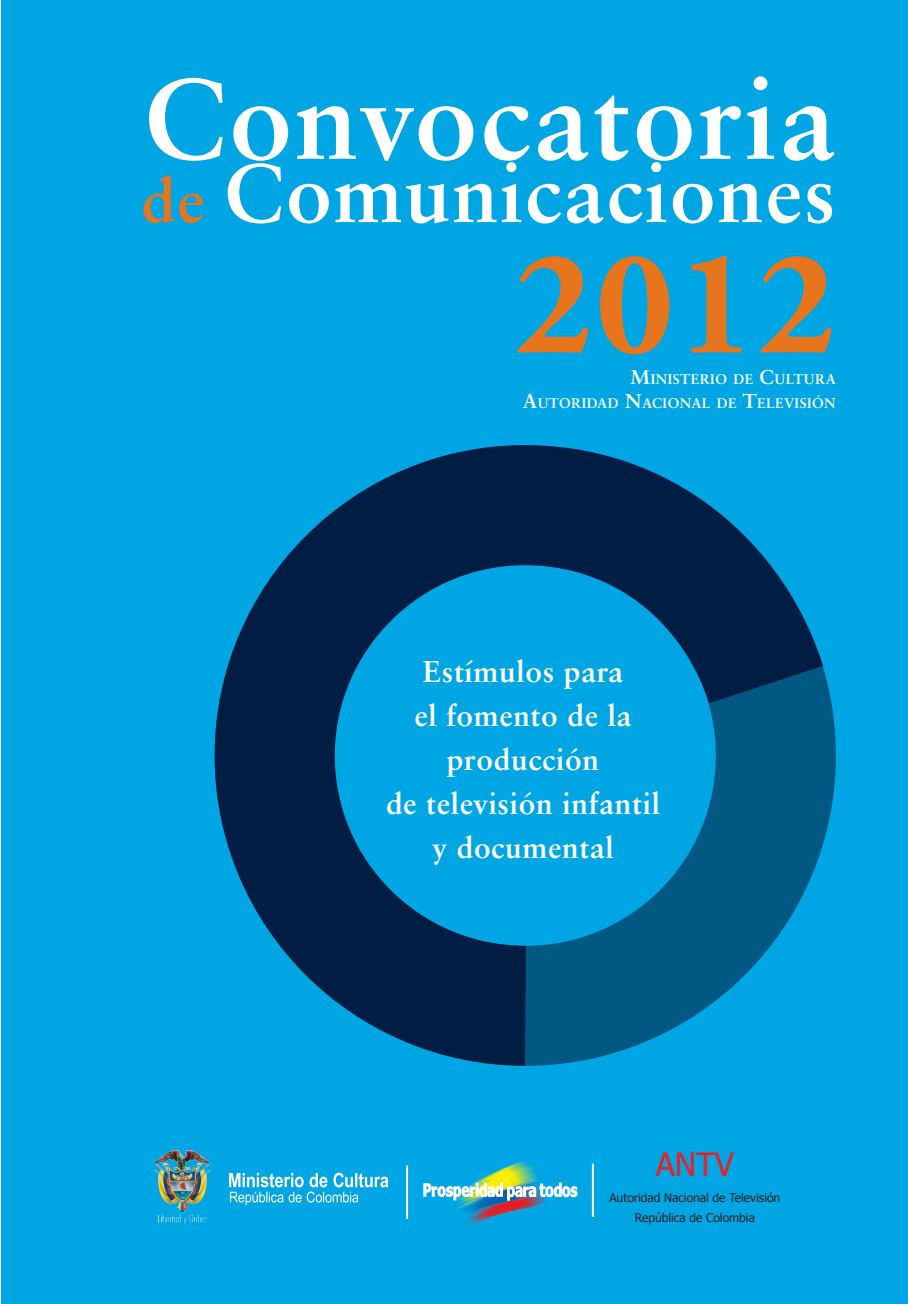
<style>
.page{position:relative;width:908px;height:1304px;background:#fff}
.page>*{position:absolute;margin:0;border:0;box-sizing:border-box;transform-origin:0 0}
.TITULO{font:700 150px "Adobe Garamond Pro";color:#e7751e}
.TITULO-2{font:700 114px "Sabon LT Std";letter-spacing:.02em;color:#fff}
.TITULO-3{font:700 82.8px "Sabon LT Std";letter-spacing:.02em;color:#fff}
.t1{font:32px "Tahoma";color:#ee1d23}
.TITULO-4{font:700 30px/44px "Sabon LT Std";letter-spacing:.02em;color:#fff;text-align:center}
.TITULO-5{font:700 14px "Sabon LT Std";letter-spacing:.03em;color:#fff}
.t2{font:12px "Tahoma";color:#231f20}
.s1{font-size:62.2px;color:#e7751e}
.s2{font-size:20px}
</style>
<div class="page">
<div style="left:1px;top:0;width:906px;height:1304px;background:#00a6e4"></div>
<svg style="left:214px;top:445px;width:611px;height:621px"></svg>
<img style="left:158px;top:1150px;width:17px;height:10px">
<svg style="left:229px;top:1173px;width:159px;height:32px"></svg>
<hr style="left:406px;top:1166px;width:2px;height:53px;background:#fff">
<hr style="left:591px;top:1164px;width:2px;height:53px;background:#fff">
<img style="left:456px;top:1161px;width:91px;height:66px">
<svg style="left:423px;top:1183px;width:154px;height:18px"></svg>
<p class="TITULO-2" style="left:144px;top:49px;width:692px">Convocatoria</p>
<p class="TITULO-3" style="left:141px;top:142px;width:696px"><span class="s1">de</span> Comunicaciones</p>
<p class="TITULO" style="left:514px;top:217px;width:323px">2012</p>
<p class="TITULO-5" style="left:630px;top:370px;width:207px"><span class="s2">M</span>INISTERIO DE <span class="s2">C</span>ULTURA</p>
<p class="TITULO-5" style="left:522px;top:395px;width:314px"><span class="s2">A</span>UTORIDAD <span class="s2">N</span>ACIONAL DE <span class="s2">T</span>ELEVISIÓN</p>
<p class="TITULO-4" style="left:386px;top:649px;width:275px">Estímulos para<br>el fomento de la producción<br>de televisión infantil y documental</p>
<p class="t1" style="left:655px;top:1143px;width:80px">ANTV</p>
<p class="t2" style="left:609px;top:1189px;width:172px">Autoridad Nacional de Televisión</p>
<p class="t2" style="left:634px;top:1209px;width:122px">República de Colombia</p>
</div>
